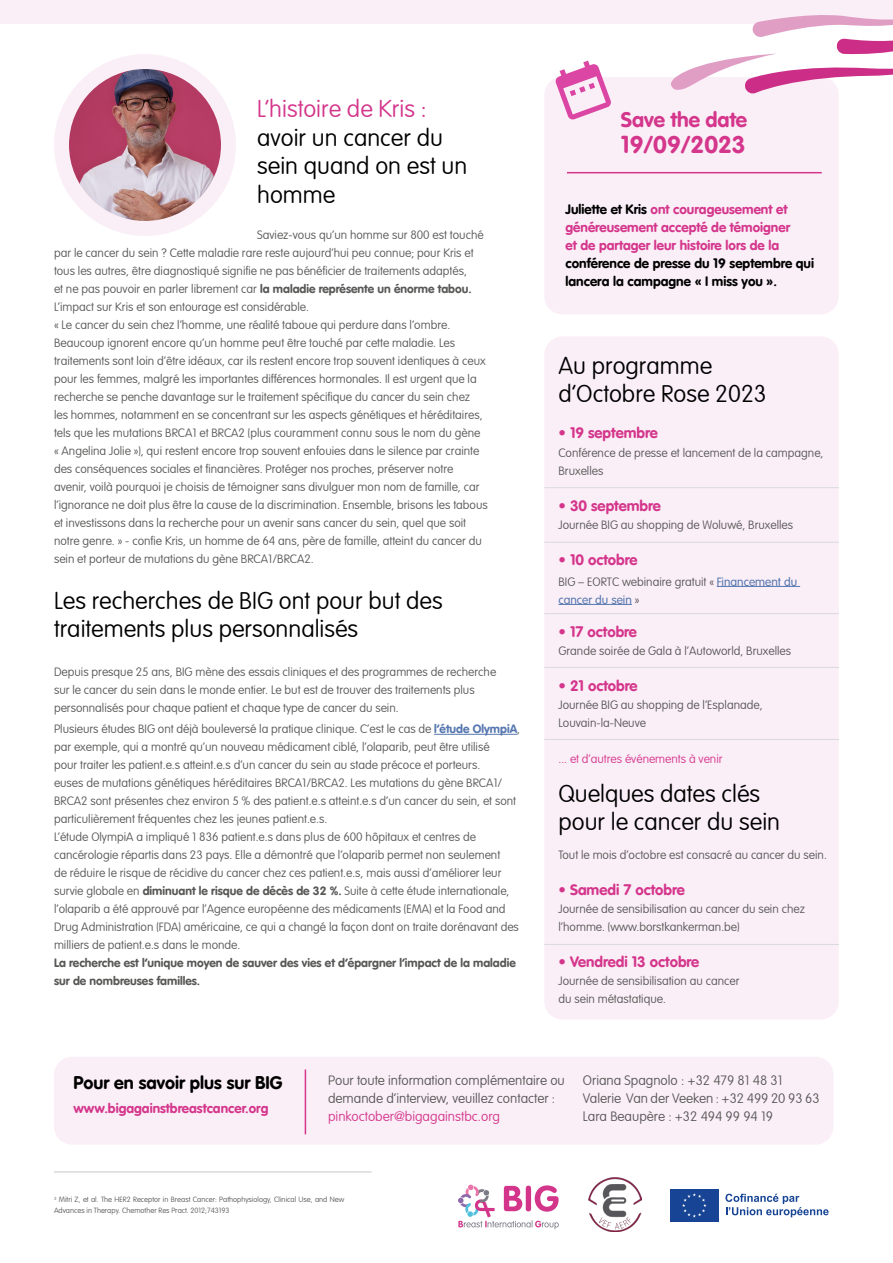
<style>
.page{position:relative;width:893px;height:1263px;background:#fff}
.page>*{position:absolute;margin:0;border:0;box-sizing:border-box;transform-origin:0 0}
.t1{font:100 24px/28.5px "VAG Rounded Std";color:#000}
.t2{font:100 24px "VAG Rounded Std";color:#d4368c}
.t3{font:700 24px "VAG Rounded Std";color:#d4368c}
.t4{font:700 21px "VAG Rounded Std";color:#d4368c}
.t5{font:700 18px "VAG Rounded Std";color:#000}
.t6{font:700 15px "VAG Rounded Std";color:#d4368c}
.t7{font:100 13.5px/18px "VAG Rounded Std";color:#575756}
.t8{font:700 13.5px/18px "VAG Rounded Std";color:#d4368c}
.t9{font:700 13.5px/18px "VAG Rounded Std";color:#000}
.t10{font:100 13.5px "VAG Rounded Std";color:#d4368c}
.t11{font:100 12px/18px "VAG Rounded Std";color:#575756}
.t12{font:700 12px/18px "VAG Rounded Std";color:#575756}
.t13{font:100 12px "VAG Rounded Std";color:#d4368c}
.t14{font:100 7.5px/10.5px "VAG Rounded Std";color:#575756}
.s1{font-weight:700}
.s2{font-weight:700;color:#5576af}
.s3{color:#000}
.s4{font-weight:300;color:#5576af}
</style>
<div class="page">
<div style="left:54px;top:1057px;width:779px;height:87px;background:#fbeff7;border-radius:18px"></div>
<img style="left:62px;top:62px;width:166px;height:166px;border-radius:83px">
<div style="left:54px;top:54px;width:182px;height:182px;border:15px solid #fbeff7;border-radius:50%"></div>
<div style="left:0;top:0;width:893px;height:23px;background:#fbeff7"></div>
<hr style="left:305px;top:1069px;width:1px;height:65px;background:#d4368c">
<svg style="left:458px;top:1184px;width:101px;height:45px"></svg>
<img style="left:589px;top:1178px;width:52px;height:53px">
<hr style="left:54px;top:1171px;width:318px;height:1px;background:#dadada">
<div style="left:544px;top:77px;width:295px;height:237px;background:#fbeff7;border-radius:18px"></div>
<div style="left:544px;top:336px;width:295px;height:683px;background:#fbeff7;border-radius:18px"></div>
<hr style="left:567px;top:172px;width:255px;height:1px;background:#d4368c">
<hr style="left:544px;top:487px;width:295px;height:1px;background:#dadada">
<hr style="left:544px;top:542px;width:295px;height:1px;background:#dadada">
<hr style="left:544px;top:613px;width:295px;height:1px;background:#dadada">
<hr style="left:544px;top:667px;width:295px;height:1px;background:#dadada">
<hr style="left:544px;top:739px;width:295px;height:1px;background:#dadada">
<svg style="left:555px;top:61px;width:56px;height:59px"></svg>
<svg style="left:666px;top:15px;width:227px;height:79px"></svg>
<hr style="left:544px;top:944px;width:295px;height:1px;background:#dadada">
<hr style="left:434px;top:734px;width:83px;height:1px;background:#5576af">
<hr style="left:717px;top:586px;width:83px;height:1px;background:#5576af">
<hr style="left:558px;top:604px;width:74px;height:1px;background:#5576af">
<div style="left:670px;top:1189px;width:49px;height:33px;background:#174494"></div>
<svg style="left:682px;top:1193px;width:25px;height:24px"></svg>
<svg style="left:725px;top:1194px;width:104px;height:23px"></svg>
<h1 class="t2" style="left:257px;top:95px;width:171px">L’histoire de Kris :</h1>
<h1 class="t1" style="left:257px;top:124px;width:211px">avoir un cancer du sein quand on est un homme</h1>
<p class="t11" style="left:54px;top:226px;width:435px;text-indent:203px">Saviez-vous qu’un homme sur 800 est touché par le cancer du sein ? Cette maladie rare reste aujourd’hui peu connue; pour Kris et tous les autres, être diagnostiqué signifie ne pas bénéficier de traitements adaptés,<br>et ne pas pouvoir en parler librement car <span class="s1">la maladie représente un énorme tabou.<br></span>L’impact sur Kris et son entourage est considérable.<br>« Le cancer du sein chez l’homme, une réalité taboue qui perdure dans l’ombre.<br>Beaucoup ignorent encore qu’un homme peut être touché par cette maladie. Les traitements sont loin d’être idéaux, car ils restent encore trop souvent identiques à ceux pour les femmes, malgré les importantes différences hormonales. Il est urgent que la recherche se penche davantage sur le traitement spécifique du cancer du sein chez<br>les hommes, notamment en se concentrant sur les aspects génétiques et héréditaires, tels que les mutations BRCA1 et BRCA2 (plus couramment connu sous le nom du gène « Angelina Jolie »), qui restent encore trop souvent enfouies dans le silence par crainte des conséquences sociales et financières. Protéger nos proches, préserver notre avenir, voilà pourquoi je choisis de témoigner sans divulguer mon nom de famille, car l’ignorance ne doit plus être la cause de la discrimination. Ensemble, brisons les tabous et investissons dans la recherche pour un avenir sans cancer du sein, quel que soit notre genre. » - confie Kris, un homme de 64 ans, père de famille, atteint du cancer du sein et porteur de mutations du gène BRCA1/BRCA2.</p>
<h1 class="t1" style="left:54px;top:587px;width:390px">Les recherches de BIG ont pour but des traitements plus personnalisés</h1>
<p class="t11" style="left:54px;top:663px;width:444px">Depuis presque 25 ans, BIG mène des essais cliniques et des programmes de recherche sur le cancer du sein dans le monde entier. Le but est de trouver des traitements plus personnalisés pour chaque patient et chaque type de cancer du sein.</p>
<p class="t11" style="left:54px;top:720px;width:468px">Plusieurs études BIG ont déjà bouleversé la pratique clinique. C’est le cas de <span class="s2">l’étude OlympiA</span>, par exemple, qui a montré qu’un nouveau médicament ciblé, l’olaparib, peut être utilisé<br>pour traiter les patient.e.s atteint.e.s d’un cancer du sein au stade précoce et porteurs.<br>euses de mutations génétiques héréditaires BRCA1/BRCA2. Les mutations du gène BRCA1/ BRCA2 sont présentes chez environ 5 % des patient.e.s atteint.e.s d’un cancer du sein, et sont particulièrement fréquentes chez les jeunes patient.e.s.<br>L’étude OlympiA a impliqué 1 836 patient.e.s dans plus de 600 hôpitaux et centres de cancérologie répartis dans 23 pays. Elle a démontré que l’olaparib permet non seulement<br>de réduire le risque de récidive du cancer chez ces patient.e.s, mais aussi d’améliorer leur survie globale en <span class="s1">diminuant le risque de décès de 32 %.</span> Suite à cette étude internationale, l’olaparib a été approuvé par l’Agence européenne des médicaments (EMA) et la Food and Drug Administration (FDA) américaine, ce qui a changé la façon dont on traite dorénavant des milliers de patient.e.s dans le monde.</p>
<p class="t12" style="left:54px;top:955px;width:463px">La recherche est l’unique moyen de sauver des vies et d’épargner l’impact de la maladie sur de nombreuses familles.</p>
<h2 class="t4" style="left:621px;top:107px;width:128px">Save the date</h2>
<h1 class="t3" style="left:621px;top:130px;width:126px">19/09/2023</h1>
<p class="t8" style="left:566px;top:200px;width:226px"><span class="s3">Juliette et Kris</span> ont courageusement et généreusement accepté de témoigner et de partager leur histoire lors de la</p>
<p class="t9" style="left:566px;top:254px;width:250px">conférence de presse du 19 septembre qui lancera la campagne « I miss you ».</p>
<h1 class="t1" style="left:558px;top:352px;width:210px">Au programme d’Octobre Rose 2023</h1>
<p class="t6" style="left:558px;top:424px;width:101px">• 19 septembre</p>
<p class="t11" style="left:558px;top:444px;width:267px">Conférence de presse et lancement de la campagne,<br>Bruxelles</p>
<p class="t6" style="left:558px;top:496px;width:104px">• 30 septembre</p>
<p class="t11" style="left:558px;top:516px;width:236px">Journée BIG au shopping de Woluwé, Bruxelles</p>
<p class="t6" style="left:558px;top:550px;width:81px">• 10 octobre</p>
<p class="t11" style="left:558px;top:573px;width:240px">BIG – EORTC webinaire gratuit « <span class="s4">Financement du cancer du sein</span> »</p>
<p class="t6" style="left:558px;top:622px;width:80px">• 17 octobre</p>
<p class="t11" style="left:558px;top:642px;width:234px">Grande soirée de Gala à l’Autoworld, Bruxelles</p>
<p class="t6" style="left:558px;top:676px;width:81px">• 21 octobre</p>
<p class="t11" style="left:558px;top:696px;width:206px">Journée BIG au shopping de l’Esplanade,<br>Louvain-la-Neuve</p>
<p class="t13" style="left:558px;top:751px;width:166px">... et d’autres événements à venir</p>
<h1 class="t1" style="left:558px;top:780px;width:223px">Quelques dates clés pour le cancer du sein</h1>
<p class="t11" style="left:558px;top:846px;width:270px">Tout le mois d’octobre est consacré au cancer du sein.</p>
<p class="t6" style="left:558px;top:880px;width:128px">• Samedi 7 octobre</p>
<p class="t11" style="left:558px;top:900px;width:248px">Journée de sensibilisation au cancer du sein chez l’homme. (www.borstkankerman.be)</p>
<p class="t6" style="left:558px;top:952px;width:142px">• Vendredi 13 octobre</p>
<p class="t11" style="left:558px;top:972px;width:183px">Journée de sensibilisation au cancer du sein métastatique.</p>
<h3 class="t5" style="left:73px;top:1072px;width:211px">Pour en savoir plus sur BIG</h3>
<p class="t8" style="left:73px;top:1099px;width:197px">www.bigagainstbreastcancer.org</p>
<p class="t7" style="left:328px;top:1072px;width:238px">Pour toute information complémentaire ou demande d’interview, veuillez contacter :</p>
<p class="t10" style="left:328px;top:1109px;width:174px">pinkoctober@bigagainstbc.org</p>
<p class="t7" style="left:583px;top:1072px;width:238px">Oriana Spagnolo : +32 479 81 48 31<br>Valerie Van der Veeken : +32 499 20 93 63<br>Lara Beaupère : +32 494 99 94 19</p>
<p class="t14" style="left:54px;top:1194px;width:292px"><sup>3</sup> Mitri Z, et al. The HER2 Receptor in Breast Cancer: Pathophysiology, Clinical Use, and New<br>Advances in Therapy. Chemother Res Pract. 2012;743193</p>
</div>
